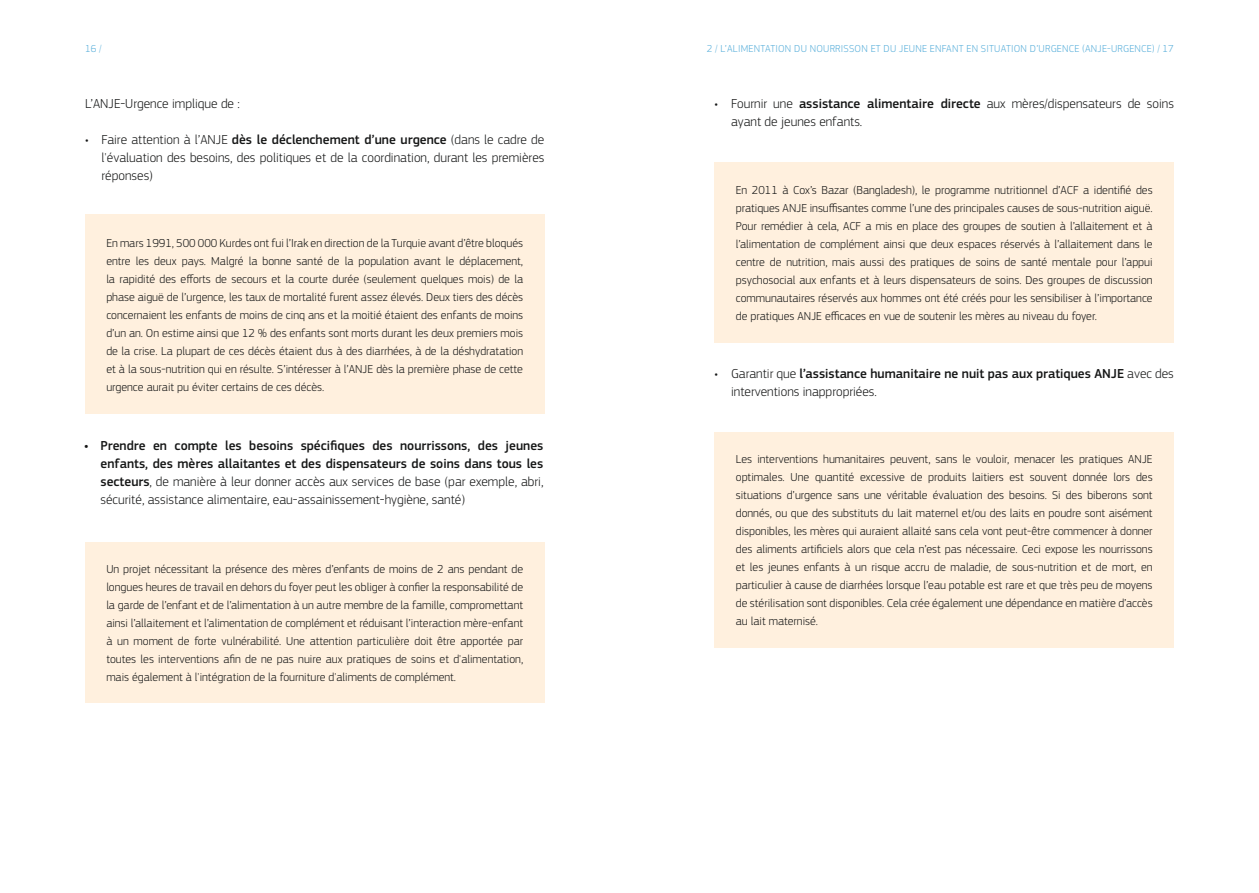
<style>
.page{position:relative;width:1259px;height:893px;background:#fff}
.page>*{position:absolute;margin:0;border:0;box-sizing:border-box;transform-origin:0 0}
.t1{font:500 13.5px/18px "EC Square Sans Pro";color:#151616}
.t2{font:300 13.5px/18px "EC Square Sans Pro";color:#151616}
.t3{font:300 12px/18px "EC Square Sans Pro";color:#151616;text-align:justify}
.t4{font:300 10.5px "EC Square Sans Pro";letter-spacing:.02em;color:#5bb0db}
.s1{font-weight:500}
.s2{font-weight:300}
</style>
<div class="page">
<div style="left:85px;top:542px;width:459px;height:160px;background:#fff0de"></div>
<div style="left:714px;top:162px;width:460px;height:180px;background:#fff0de"></div>
<div style="left:714px;top:433px;width:460px;height:215px;background:#fff0de"></div>
<div style="left:85px;top:215px;width:459px;height:199px;background:#fff0de"></div>
<p class="t4" style="left:85px;top:42px;width:18px">16 /</p>
<p class="t2" style="left:85px;top:94px;width:156px">L’ANJE-Urgence implique de :</p>
<p class="t2" style="left:102px;top:130px;width:444px;text-align:justify;text-indent:-16px">• Faire attention à l’ANJE <span class="s1">dès le déclenchement d’une urgence</span> (dans le cadre de l'évaluation des besoins, des politiques et de la coordination, durant les premières réponses)</p>
<p class="t3" style="left:106px;top:234px;width:418px">En mars 1991, 500 000 Kurdes ont fui l’I rak en direction de la Turquie avant d’être bloqués entre les deux pays. Malgré la bonne santé de la population avant le déplacement, la rapidité des efforts de secours et la courte durée (seulement quelques mois) de la phase aiguë de l’urgence, les taux de mortalité furent assez élevés. Deux tiers des décès concernaient les enfants de moins de cinq ans et la moitié étaient des enfants de moins d’un an. On estime ainsi que 12 % des enfants sont morts durant les deux premiers mois de la crise. La plupart de ces décès étaient dus à des diarrhées, à de la déshydratation et à la sous-nutrition qui en résulte. S’intéresser à l’ANJE dès la première phase de cette urgence aurait pu éviter certains de ces décès.</p>
<p class="t1" style="left:100px;top:437px;width:444px;text-align:justify;text-indent:-16px">• Prendre en compte les besoins spécifiques des nourrissons, des jeunes enfants, des mères allaitantes et des dispensateurs de soins dans tous les secteurs<span class="s2">, de manière à leur donner accès aux services de base (par exemple, abri, sécurité, assistance alimentaire, eau-assainissement-hygiène, santé)</span></p>
<p class="t3" style="left:106px;top:559px;width:418px">Un projet nécessitant la présence des mères d’enfants de moins de 2 ans pendant de longues heures de travail en dehors du foyer peut les obliger à confier la responsabilité de la garde de l’enfant et de l’alimentation à un autre membre de la famille, compromettant ainsi l’allaitement et l’alimentation de complément et réduisant l’interaction mère-enfant à un moment de forte vulnérabilité. Une attention particulière doit être apportée par toutes les interventions afin de ne pas nuire aux pratiques de soins et d'alimentation, mais également à l'intégration de la fourniture d'aliments de complément.</p>
<p class="t4" style="left:707px;top:42px;width:468px">2 / L’alimentation du nourrisson et du j eune enfant en situation d’urgence (ANJE-Urgence) / 17</p>
<p class="t2" style="left:731px;top:94px;width:444px;text-indent:-16px">• Fournir une <span class="s1">assistance alimentaire directe</span> aux mères/dispensateurs de soins ayant de jeunes enfants.</p>
<p class="t3" style="left:736px;top:180px;width:418px">En 2011 à Cox’s Bazar (Bangladesh), le programme nutritionnel d’ACF a identifié des pratiques ANJE insuffisantes comme l’une des principales causes de sous-nutrition aiguë.<br>Pour remédier à cela, ACF a mis en place des groupes de soutien à l’allaitement et à l’alimentation de complément ainsi que deux espaces réservés à l’allaitement dans le centre de nutrition, mais aussi des pratiques de soins de santé mentale pour l’appui psychosocial aux enfants et à leurs dispensateurs de soins. Des groupes de discussion communautaires réservés aux hommes ont été créés pour les sensibiliser à l’importance de pratiques ANJE efficaces en vue de soutenir les mères au niveau du foyer.</p>
<p class="t1" style="left:731px;top:365px;width:444px;text-indent:-16px"><span class="s2">• Garantir que</span> l’assistance humanitaire ne nuit pas aux pratiques ANJE <span class="s2">avec des interventions inappropriées.</span></p>
<p class="t3" style="left:736px;top:450px;width:418px">Les interventions humanitaires peuvent, sans le vouloir, menacer les pratiques ANJE optimales. Une quantité excessive de produits laitiers est souvent donnée lors des situations d’urgence sans une véritable évaluation des besoins. Si des biberons sont donnés, ou que des substituts du lait maternel et/ou des laits en poudre sont aisément disponibles, les mères qui auraient allaité sans cela vont peut-être commencer à donner des aliments artificiels alors que cela n’est pas nécessaire. Ceci expose les nourrissons et les jeunes enfants à un risque accru de maladie, de sous-nutrition et de mort, en particulier à cause de diarrhées lorsque l’eau potable est rare et que très peu de moyens de stérilisation sont disponibles. Cela crée également une dépendance en matière d’accès au lait maternisé.</p>
</div>
